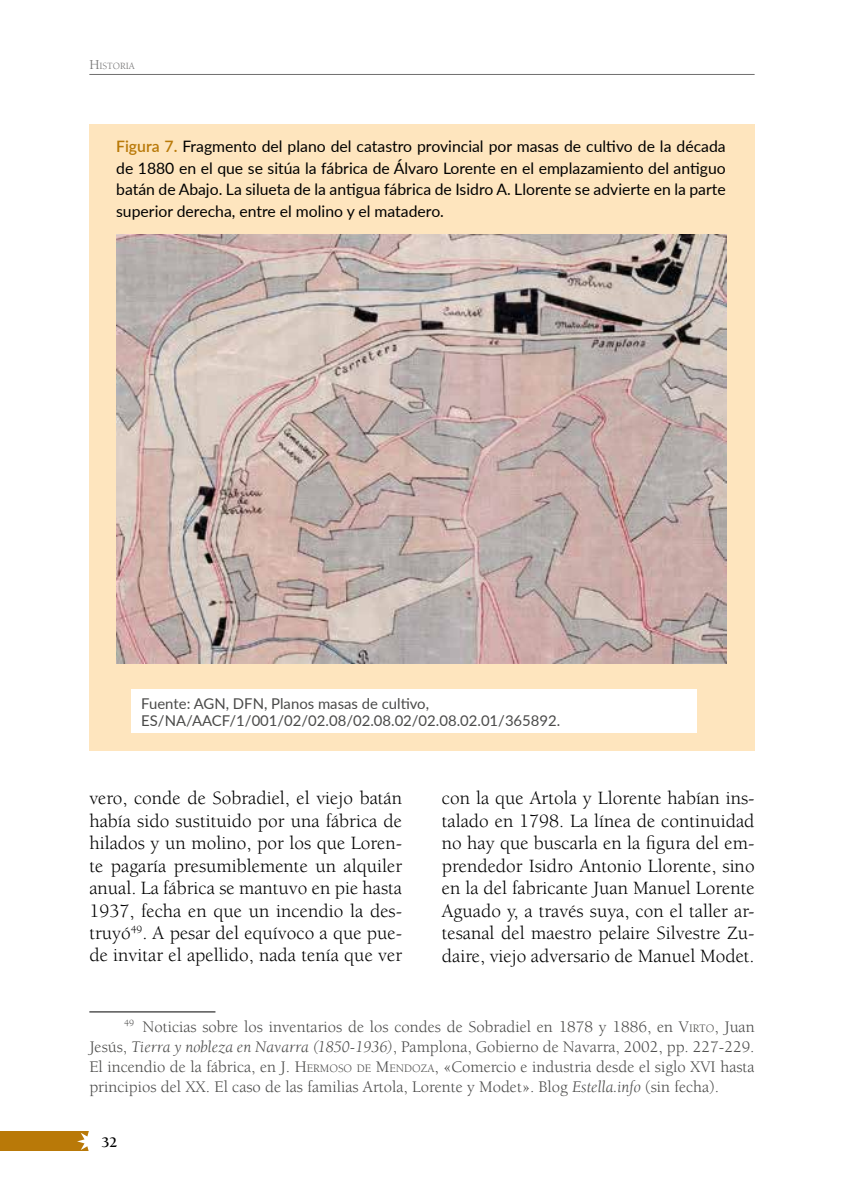
<style>
.page{position:relative;width:844px;height:1191px;background:#fff}
.page>*{position:absolute;margin:0;border:0;box-sizing:border-box;transform-origin:0 0}
.t1{font:19.25px/22.4px "Berkeley Std";color:#000;text-align:justify}
.t2{font:16.62px/19.9px "Berkeley Std";color:#4a4a49;text-align:justify}
.t3{font:15.75px/21.9px "Lato";color:#000;text-align:justify}
.t4{font:14.88px/17.5px "Lato";color:#4a4a49}
.t5{font:700 14.88px "Berkeley Std";color:#000}
.t6{font:9.8px "Berkeley Std";color:#706f6f}
.s1{font-size:14px}
.s2{font-weight:600;color:#b97908}
.s3{font-style:inherit}
.s4{font-size:11.72px}
.s5{font-style:italic}
</style>
<div class="page">
<hr style="left:89px;top:74px;width:665px;height:1px;background:#706f6f">
<div style="left:0;top:1131px;width:89px;height:20px;background:#b97908"></div>
<svg style="left:77px;top:1131px;width:12px;height:20px"></svg>
<hr style="left:89px;top:1011px;width:126px;height:1px;background:#000">
<div style="left:89px;top:124px;width:665px;height:627px;background:#fee5be"></div>
<img style="left:117px;top:235px;width:609px;height:428px">
<div style="left:131px;top:690px;width:566px;height:43px;background:#fff"></div>
<p class="t6" style="left:89px;top:61px;width:47px"><span class="s1">H</span>ISTORIA</p>
<p class="t3" style="left:116px;top:134px;width:611px"><span class="s2">Figura 7.</span> Fragmento del plano del catastro provincial por masas de cultivo de la década de 1880 en el que se sitúa la fábrica de Álvaro Lorente en el emplazamiento del antiguo batán de Abajo. La silueta de la antigua fábrica de Isidro A. Llorente se advierte en la parte superior derecha, entre el molino y el matadero.</p>
<p class="t4" style="left:141px;top:694px;width:420px">Fuente: AGN, DFN, Planos masas de cultivo,<br>ES/NA/AACF/1/001/02/02.08/02.08.02/02.08.02.01/365892.</p>
<p class="t1" style="left:89px;top:787px;width:314px">vero, conde de Sobradiel, el viejo batán había sido sustituido por una fábrica de hilados y un molino, por los que Loren&shy;te pagaría presumiblemente un alquiler anual. La fábrica se mantuvo en pie hasta 1937, fecha en que un incendio la des&shy;truyó<sup>49</sup>. A pesar del equívoco a que pue&shy;de invitar el apellido, nada tenía que ver</p>
<p class="t1" style="left:441px;top:787px;width:314px">con la que Artola y Llorente habían ins&shy;talado en 1798. La línea de continuidad no hay que buscarla en la figura del em&shy;prendedor Isidro Antonio Llorente, sino en la del fabricante Juan Manuel Lorente Aguado y, a través suya, con el taller ar&shy;tesanal del maestro pelaire Silvestre Zu&shy;daire, viejo adversario de Manuel Modet.</p>
<p class="t2" style="left:89px;top:1017px;width:666px;text-indent:35px"><sup>49</sup> Noticias sobre los inventarios de los condes de Sobradiel en 1878 y 1886, en <span class="s3">V</span><span class="s4">IRTO</span> , Juan Jesús, <span class="s5">Tierra y nobleza en Navarra (1850-1936)</span>, Pamplona, Gobierno de Navarra, 2002, pp. 227-229.<br>El incendio de la fábrica, en J. <span class="s3">H</span><span class="s4">ERMOSO</span></p>
<p class="t2" style="left:89px;top:1056px;width:666px;text-indent:267px"><span class="s4">DE</span> <span class="s3">M</span><span class="s4">ENDOZA</span>, «Comercio e industria desde el siglo XVI hasta principios del XX. El caso de las familias Artola, Lorente y Modet». Blog <span class="s5">Estella.info</span> (sin fecha).</p>
<p class="t5" style="left:102px;top:1134px;width:17px">32</p>
</div>
